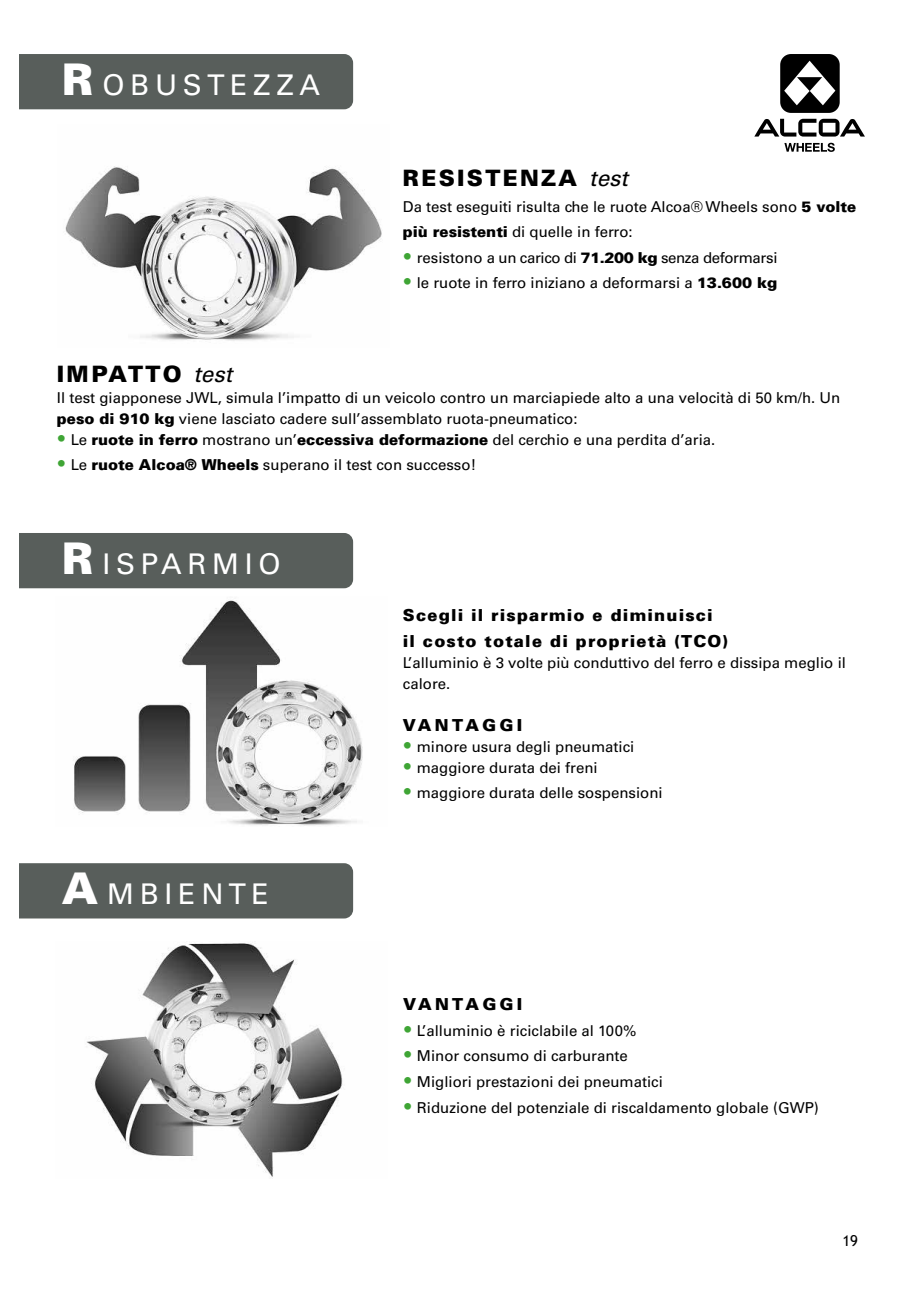
<style>
.page{position:relative;width:919px;height:1289px;background:#fff}
.page>*{position:absolute;margin:0;border:0;box-sizing:border-box;transform-origin:0 0}
.t1{font:28.5px "Univers LT Std";letter-spacing:.2em;color:#fff}
.t2{font:900 22.5px "Univers";letter-spacing:.1em;color:#000}
.t3{font:900 16.5px/25.5px "Univers";letter-spacing:.075em;color:#000}
.t4{font:900 16.5px "Univers";letter-spacing:.2em;color:#000}
.t5{font:15px/25.5px "Univers LT Std";color:#000}
.t6{font:15px "Trebuchet MS";color:#000}
.s1{font-family:"Univers";font-weight:900;font-size:43.5px}
.s2{font-family:"Univers LT Std";font-weight:400;font-style:italic}
.s3{font-family:"Univers";font-weight:900}
.s4{font-family:"Univers";font-weight:300;font-size:18px;color:#3fa535}
</style>
<div class="page">
<div style="left:0;top:54px;width:353px;height:55px;background:#585e5b;border-radius:9px"></div>
<img style="left:65px;top:166px;width:317px;height:175px">
<img style="left:74px;top:600px;width:289px;height:226px">
<img style="left:86px;top:943px;width:257px;height:234px">
<div style="left:0;top:533px;width:353px;height:55px;background:#585e5b;border-radius:9px"></div>
<div style="left:0;top:863px;width:353px;height:55px;background:#585e5b;border-radius:9px"></div>
<svg style="left:754px;top:54px;width:110px;height:83px"></svg>
<svg style="left:784px;top:143px;width:50px;height:9px"></svg>
<div style="left:0;top:0;width:18px;height:1288px;background:#fff"></div>
<h1 class="t1" style="left:62px;top:68px;width:259px"><span class="s1">R</span>OBUSTEZZA</h1>
<h2 class="t2" style="left:403px;top:163px;width:227px">RESISTENZA <span class="s2">test</span></h2>
<p class="t5" style="left:403px;top:194px;width:455px">Da test eseguiti risulta che le ruote Alcoa® Wheels sono <span class="s3">5 volte più resistenti</span> di quelle in ferro:<br><span class="s4">∙</span> resistono a un carico di <span class="s3">71.200 kg</span> senza deformarsi<br><span class="s4">∙</span> le ruote in ferro iniziano a deformarsi a <span class="s3">13.600 kg</span></p>
<h2 class="t2" style="left:57px;top:359px;width:177px">IMPATTO <span class="s2">test</span></h2>
<p class="t5" style="left:57px;top:387px;width:785px;line-height:21px">Il test giapponese JWL, simula l’impatto di un veicolo contro un marciapiede alto a una velocità di 50 km/h. Un <span class="s3">peso di 910 kg</span> viene lasciato cadere sull’assemblato ruota-pneumatico:<br><span class="s4">∙</span> Le <span class="s3">ruote in ferro</span> mostrano un’<span class="s3">eccessiva deformazione</span> del cerchio e una perdita d’aria.</p>
<p class="t5" style="left:57px;top:452px;width:421px"><span class="s4">∙</span> Le <span class="s3">ruote Alcoa® Wheels</span> superano il test con successo!</p>
<h1 class="t1" style="left:62px;top:547px;width:220px"><span class="s1">R</span>ISPARMIO</h1>
<h1 class="t1" style="left:62px;top:877px;width:208px"><span class="s1">A</span>MBIENTE</h1>
<p class="t3" style="left:403px;top:602px;width:326px">Scegli il risparmio e diminuisci il costo totale di proprietà (TCO)</p>
<p class="t5" style="left:403px;top:652px;width:444px;line-height:21px">L’alluminio è 3 volte più conduttivo del ferro e dissipa meglio il calore.</p>
<p class="t4" style="left:403px;top:714px;width:121px">VANTAGGI</p>
<p class="t5" style="left:403px;top:736px;width:233px;line-height:21px"><span class="s4">∙</span> minore usura degli pneumatici <span class="s4">∙</span> maggiore durata dei freni</p>
<p class="t5" style="left:403px;top:780px;width:261px"><span class="s4">∙</span> maggiore durata delle sospensioni</p>
<p class="t4" style="left:403px;top:993px;width:121px">VANTAGGI</p>
<p class="t5" style="left:403px;top:1017px;width:417px"><span class="s4">∙</span> L’alluminio è riciclabile al 100%<br><span class="s4">∙</span> Minor consumo di carburante<br><span class="s4">∙</span> Migliori prestazioni dei pneumatici<br><span class="s4">∙</span> Riduzione del potenziale di riscaldamento globale (GWP)</p>
<p class="t6" style="left:842px;top:1231px;width:17px">19</p>
</div>
